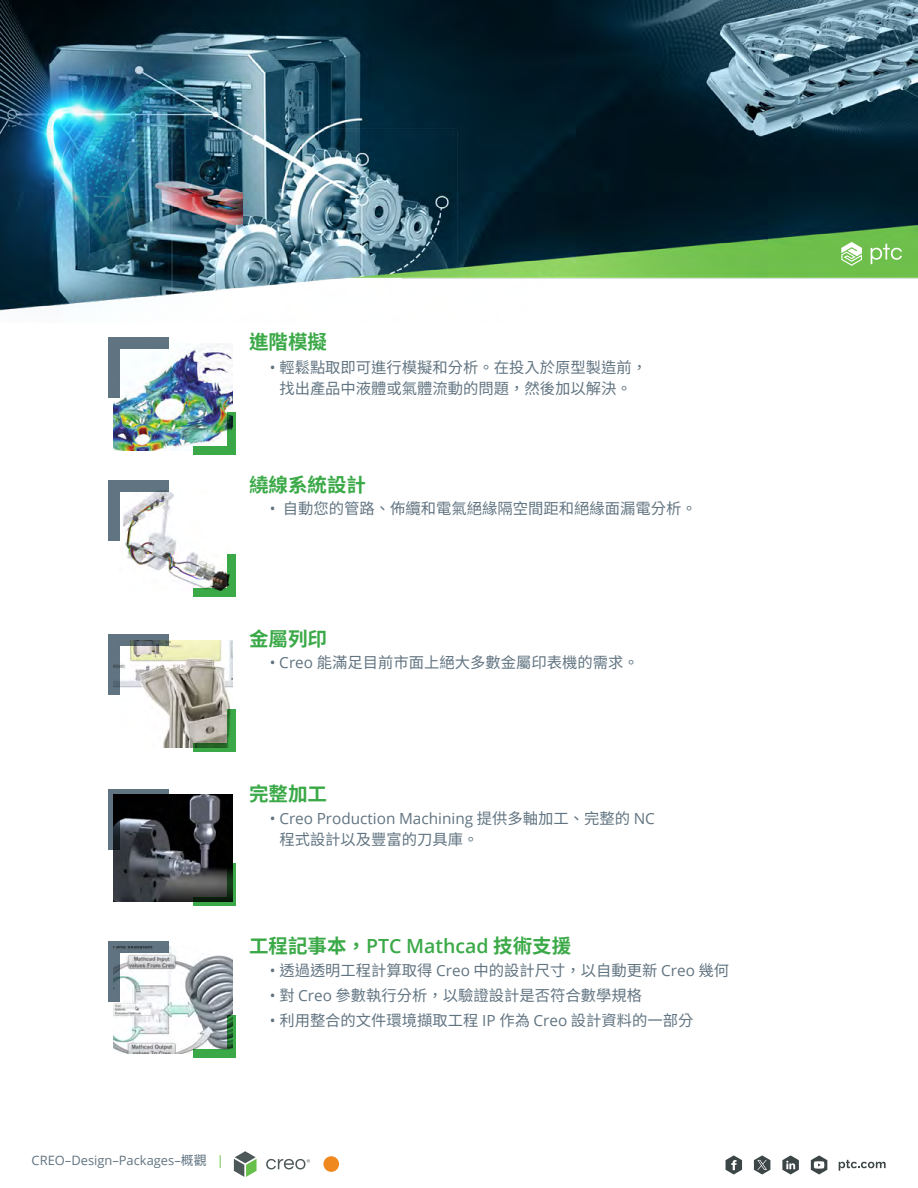
<style>
.page{position:relative;width:918px;height:1188px;background:#fff}
.page>*{position:absolute;margin:0;border:0;box-sizing:border-box;transform-origin:0 0}
.t1{font:700 19.5px "Noto Sans CJ Ktc";color:#3ba948}
.t2{font:15.3px/21px "Noto Sans CJ Ktc";color:#617481;text-align:center}
.t3{font:15.3px "Open Sans";color:#617481}
.t4{font:12.9px "Open Sans";color:#617481}
.s1{font-family:"Open Sans"}
.s2{font-family:"Noto Sans CJ Ktc"}
.s3{font-family:"Open Sans";font-weight:600}
.s4{color:#6ebe4b}
</style>
<div class="page">
<svg style="left:266px;top:1159px;width:44px;height:10px"></svg>
<svg style="left:234px;top:1151px;width:23px;height:26px"></svg>
<div style="left:323px;top:1156px;width:16px;height:16px;background:#f08820;border-radius:50%"></div>
<svg style="left:726px;top:1155px;width:16px;height:20px"></svg>
<svg style="left:782px;top:1155px;width:17px;height:19px"></svg>
<svg style="left:811px;top:1155px;width:16px;height:19px"></svg>
<svg style="left:839px;top:1160px;width:47px;height:11px"></svg>
<svg style="left:754px;top:1155px;width:16px;height:19px"></svg>
<img style="left:0;top:0;width:918px;height:311px">
<svg style="left:841px;top:242px;width:21px;height:24px"></svg>
<svg style="left:871px;top:244px;width:31px;height:20px"></svg>
<img style="left:114px;top:343px;width:118px;height:107px">
<div style="left:108px;top:338px;width:61px;height:11px;background:#617481"></div>
<div style="left:108px;top:338px;width:12px;height:60px;background:#617481"></div>
<div style="left:193px;top:446px;width:43px;height:8px;background:#3ba948"></div>
<svg style="left:227px;top:412px;width:9px;height:34px"></svg>
<img style="left:123px;top:491px;width:107px;height:98px">
<div style="left:108px;top:480px;width:61px;height:12px;background:#617481"></div>
<div style="left:108px;top:480px;width:12px;height:61px;background:#617481"></div>
<div style="left:193px;top:589px;width:43px;height:8px;background:#3ba948"></div>
<div style="left:227px;top:555px;width:9px;height:42px;background:#3ba948"></div>
<img style="left:120px;top:640px;width:112px;height:107px">
<svg style="left:120px;top:634px;width:49px;height:12px"></svg>
<div style="left:108px;top:634px;width:12px;height:61px;background:#617481"></div>
<svg style="left:193px;top:743px;width:34px;height:8px"></svg>
<svg style="left:227px;top:709px;width:9px;height:42px"></svg>
<img style="left:114px;top:795px;width:118px;height:107px">
<svg style="left:120px;top:789px;width:49px;height:12px"></svg>
<svg style="left:108px;top:789px;width:12px;height:61px"></svg>
<svg style="left:193px;top:897px;width:34px;height:9px"></svg>
<svg style="left:227px;top:863px;width:9px;height:43px"></svg>
<img style="left:114px;top:947px;width:118px;height:107px">
<svg style="left:120px;top:941px;width:49px;height:12px"></svg>
<div style="left:108px;top:941px;width:12px;height:61px;background:#617481"></div>
<div style="left:193px;top:1049px;width:43px;height:9px;background:#3ba948"></div>
<svg style="left:227px;top:1015px;width:9px;height:35px"></svg>
<p class="t1" style="left:249px;top:331px;width:80px">進階模擬</p>
<p class="t2" style="left:270px;top:357px;width:379px"><span class="s1">•</span> 輕鬆點取即可進行模擬和分析。在投入於原型製造前，找出產品中液體或氣體流動的問題，然後加以解決。</p>
<p class="t1" style="left:249px;top:474px;width:119px">繞線系統設計</p>
<p class="t2" style="left:270px;top:499px;width:428px"><span class="s1">•</span> 自動您的管路、佈纜和電氣絕緣隔空間距和絕緣面漏電分析。</p>
<p class="t1" style="left:249px;top:628px;width:80px">金屬列印</p>
<p class="t2" style="left:270px;top:652px;width:370px"><span class="s1">• Creo</span> 能滿足目前市面上絕大多數金屬印表機的需求。</p>
<p class="t1" style="left:249px;top:783px;width:80px">完整加工</p>
<p class="t3" style="left:270px;top:808px;width:386px">• Creo Production Machining <span class="s2">提供多軸加工、完整的</span> NC</p>
<p class="t2" style="left:279px;top:829px;width:201px">程式設計以及豐富的刀具庫。</p>
<p class="t1" style="left:249px;top:935px;width:324px">工程記事本，<span class="s3">PTC Mathcad</span> 技術支援</p>
<p class="t2" style="left:270px;top:960px;width:461px"><span class="s1">•</span> 透過透明工程計算取得 <span class="s1">Creo</span> 中的設計尺寸，以自動更新 <span class="s1">Creo</span> 幾何</p>
<p class="t2" style="left:270px;top:985px;width:374px"><span class="s1">•</span> 對 <span class="s1">Creo</span> 參數執行分析，以驗證設計是否符合數學規格</p>
<p class="t2" style="left:270px;top:1011px;width:425px"><span class="s1">•</span> 利用整合的文件環境擷取工程 <span class="s1">IP</span> 作為 <span class="s1">Creo</span> 設計資料的一部分</p>
<p class="t4" style="left:32px;top:1152px;width:194px">CREO–Design–Packages–<span class="s2">概觀</span> <span class="s4">|</span></p>
</div>
